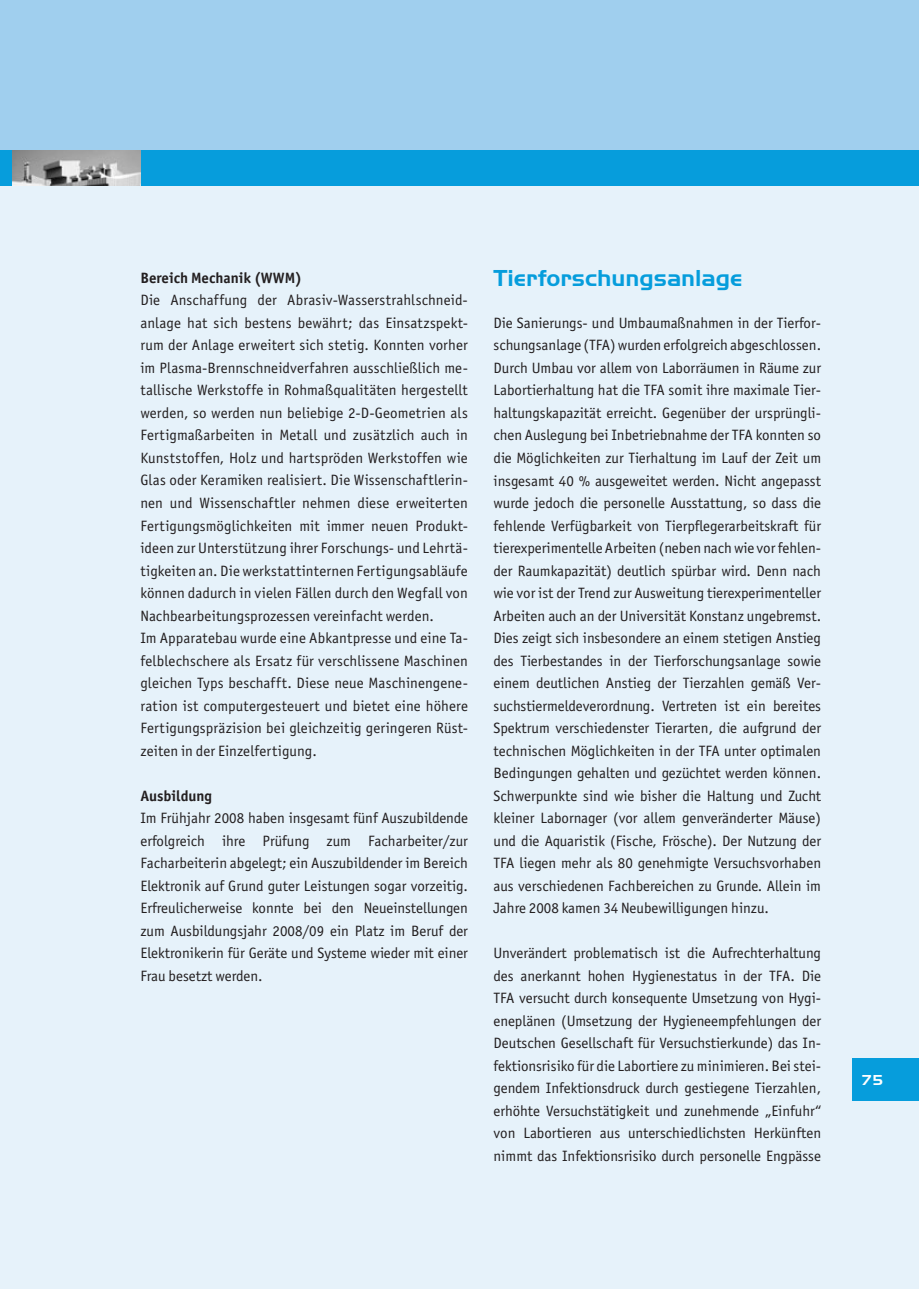
<style>
.page{position:relative;width:919px;height:1289px;background:#fff}
.page>*{position:absolute;margin:0;border:0;box-sizing:border-box;transform-origin:0 0}
.t1{font:700 24px "Handel Gothic EF";color:#069ddc}
.t2{font:15px/22.5px "Officina Sans Std";letter-spacing:.005em;color:#231f20;text-align:justify}
.t3{font:700 15px "Officina Sans Std";color:#231f20}
.t4{font:700 15px "Handel Gothic EF";color:#fff}
</style>
<div class="page">
<div style="left:0;top:0;width:13px;height:171px;background:#a0cfee"></div>
<div style="left:0;top:150px;width:13px;height:1138px;background:#e6f2fa"></div>
<div style="left:0;top:150px;width:13px;height:36px;background:#069ddc"></div>
<div style="left:13px;top:0;width:905px;height:171px;background:#a0cfee"></div>
<div style="left:13px;top:150px;width:905px;height:1138px;background:#e6f2fa"></div>
<div style="left:13px;top:150px;width:905px;height:36px;background:#069ddc"></div>
<img style="left:13px;top:150px;width:127px;height:36px">
<div style="left:852px;top:1058px;width:66px;height:42px;background:#069ddc"></div>
<p class="t3" style="left:140px;top:268px;width:163px">Bereich Mechanik (WWM)</p>
<p class="t2" style="left:140px;top:289px;width:329px;text-align:left">Die Anschaffung der Abrasiv-Wasserstrahlschneid&shy;anlage hat sich bestens bewährt; das Einsatzspekt&shy;rum der Anlage erweitert sich stetig. Konnten vorher im Plasma-Brennschneidverfahren ausschließlich me&shy;tallische Werkstoffe in Rohmaßqualitäten hergestellt werden, so werden nun beliebige 2-D-Geometrien als Fertigmaßarbeiten in Metall und zusätzlich auch in Kunststoffen, Holz und hartspröden Werkstoffen wie Glas oder Keramiken realisiert. Die Wissenschaftlerin&shy;nen und Wissenschaftler nehmen diese erweiterten Fertigungsmöglichkeiten mit immer neuen Produkt&shy;ideen zur Unterstützung ihrer Forschungs- und Lehrtä&shy;tigkeiten an. Die werkstattinternen Fertigungsabläufe können dadurch in vielen Fällen durch den Wegfall von Nachbearbeitungsprozessen vereinfacht werden.<br>Im Apparatebau wurde eine Abkantpresse und eine Ta&shy;felblechschere als Ersatz für verschlissene Maschinen gleichen Typs beschafft. Diese neue Maschinengene&shy;ration ist computergesteuert und bietet eine höhere Fertigungspräzision bei gleichzeitig geringeren Rüst&shy;zeiten in der Einzelfertigung.</p>
<p class="t3" style="left:140px;top:786px;width:73px">Ausbildung</p>
<p class="t2" style="left:140px;top:806px;width:329px">Im Frühjahr 2008 haben insgesamt fünf Auszubildende erfolgreich ihre Prüfung zum Facharbeiter/zur Facharbeiterin abgelegt; ein Auszubildender im Bereich Elektronik auf Grund guter Leistungen sogar vorzeitig.<br>Erfreulicherweise konnte bei den Neueinstellungen zum Ausbildungsjahr 2008/09 ein Platz im Beruf der Elektronikerin für Geräte und Systeme wieder mit einer Frau besetzt werden.</p>
<h1 class="t1" style="left:493px;top:264px;width:250px">Tierforschungsanlage</h1>
<p class="t2" style="left:493px;top:311px;width:329px">Die Sanierungs- und Umbaumaßnahmen in der Tierfor&shy;schungsanlage (TFA) wurden erfolgreich abgeschlossen.<br>Durch Umbau vor allem von Laborräumen in Räume zur Labortierhaltung hat die TFA somit ihre maximale Tier&shy;haltungskapazität erreicht. Gegenüber der ursprüngli&shy;chen Auslegung bei Inbetriebnahme der TFA konnten so die Möglichkeiten zur Tierhaltung im Lauf der Zeit um insgesamt 40 % ausgeweitet werden. Nicht angepasst wurde jedoch die personelle Ausstattung, so dass die fehlende Verfügbarkeit von Tierpflegerarbeitskraft für tierexperimentelle Arbeiten (neben nach wie vor fehlen&shy;der Raumkapazität) deutlich spürbar wird. Denn nach wie vor ist der Trend zur Ausweitung tierexperimenteller Arbeiten auch an der Universität Konstanz ungebremst.<br>Dies zeigt sich insbesondere an einem stetigen Anstieg des Tierbestandes in der Tierforschungsanlage sowie einem deutlichen Anstieg der Tierzahlen gemäß Ver&shy;suchstiermeldeverordnung. Vertreten ist ein bereites Spektrum verschiedenster Tierarten, die aufgrund der technischen Möglichkeiten in der TFA unter optimalen Bedingungen gehalten und gezüchtet werden können.<br>Schwerpunkte sind wie bisher die Haltung und Zucht kleiner Labornager (vor allem genveränderter Mäuse) und die Aquaristik (Fische, Frösche). Der Nutzung der TFA liegen mehr als 80 genehmigte Versuchsvorhaben aus verschiedenen Fachbereichen zu Grunde. Allein im Jahre 2008 kamen 34 Neubewilligungen hinzu.</p>
<p class="t2" style="left:493px;top:941px;width:329px">Unverändert problematisch ist die Aufrechterhaltung des anerkannt hohen Hygienestatus in der TFA. Die TFA versucht durch konsequente Umsetzung von Hygi&shy;eneplänen (Umsetzung der Hygieneempfehlungen der Deutschen Gesellschaft für Versuchstierkunde) das In&shy;fektionsrisiko für die Labortiere zu minimieren. Bei stei&shy;gendem Infektionsdruck durch gestiegene Tierzahlen, erhöhte Versuchstätigkeit und zunehmende „Einfuhr“ von Labortieren aus unterschiedlichsten Herkünften nimmt das Infektionsrisiko durch personelle Engpässe</p>
<p class="t4" style="left:861px;top:1071px;width:23px">75</p>
</div>
